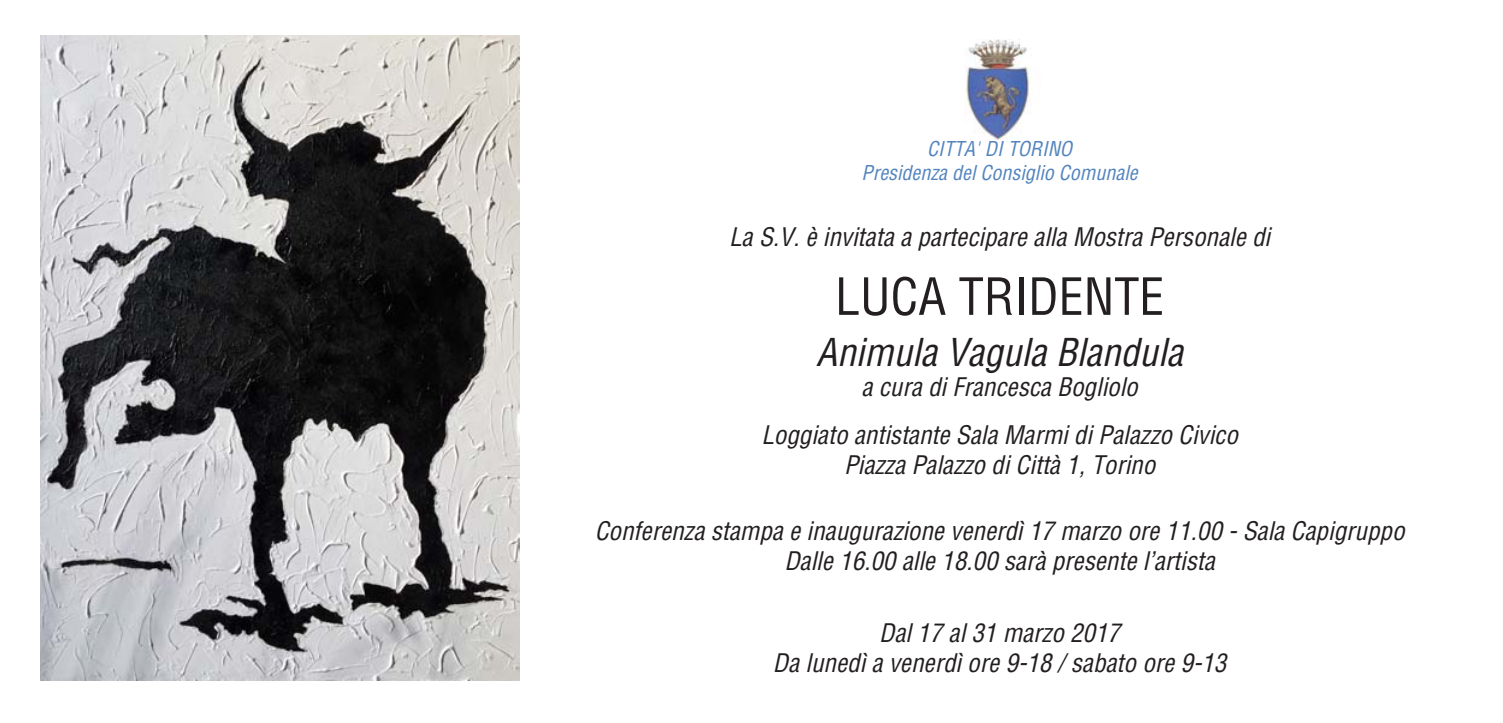
<style>
.page{position:relative;width:1503px;height:723px;background:#fff}
.page>*{position:absolute;margin:0;border:0;box-sizing:border-box;transform-origin:0 0}
.t1{font:condensed 50px "Helvetica";color:#231f20}
.t2{font:italic condensed 37.5px "Helvetica";color:#231f20}
.t3{font:italic condensed 25px/30px "Helvetica";color:#231f20;text-align:center}
.t4{font:italic condensed 20px/24px "Helvetica";color:#5384be;text-align:center}
</style>
<div class="page">
<img style="left:965px;top:39px;width:67px;height:104px">
<img style="left:41px;top:35px;width:478px;height:645px">
<p class="t4" style="left:861px;top:136px;width:278px">CITTA' DI TORINO<br>Presidenza del Consiglio Comunale</p>
<p class="t3" style="left:729px;top:221px;width:542px">La S.V. è invitata a partecipare alla Mostra Personale di</p>
<h1 class="t1" style="left:835px;top:265px;width:331px">LUCA TRIDENTE</h1>
<h2 class="t2" style="left:816px;top:329px;width:368px">Animula Vagula Blandula</h2>
<p class="t3" style="left:761px;top:362px;width:478px;line-height:48px">a cura di Francesca Bogliolo<br>Loggiato antistante Sala Marmi di Palazzo Civico</p>
<p class="t3" style="left:844px;top:449px;width:313px">Piazza Palazzo di Città 1, Torino</p>
<p class="t3" style="left:594px;top:515px;width:811px">Conferenza stampa e inaugurazione venerdì 17 marzo ore 11.00 - Sala Capigruppo<br>Dalle 16.00 alle 18.00 sarà presente l’artista</p>
<p class="t3" style="left:773px;top:617px;width:455px">Dal 17 al 31 marzo 2017<br>Da lunedì a venerdì ore 9-18 / sabato ore 9-13</p>
</div>
